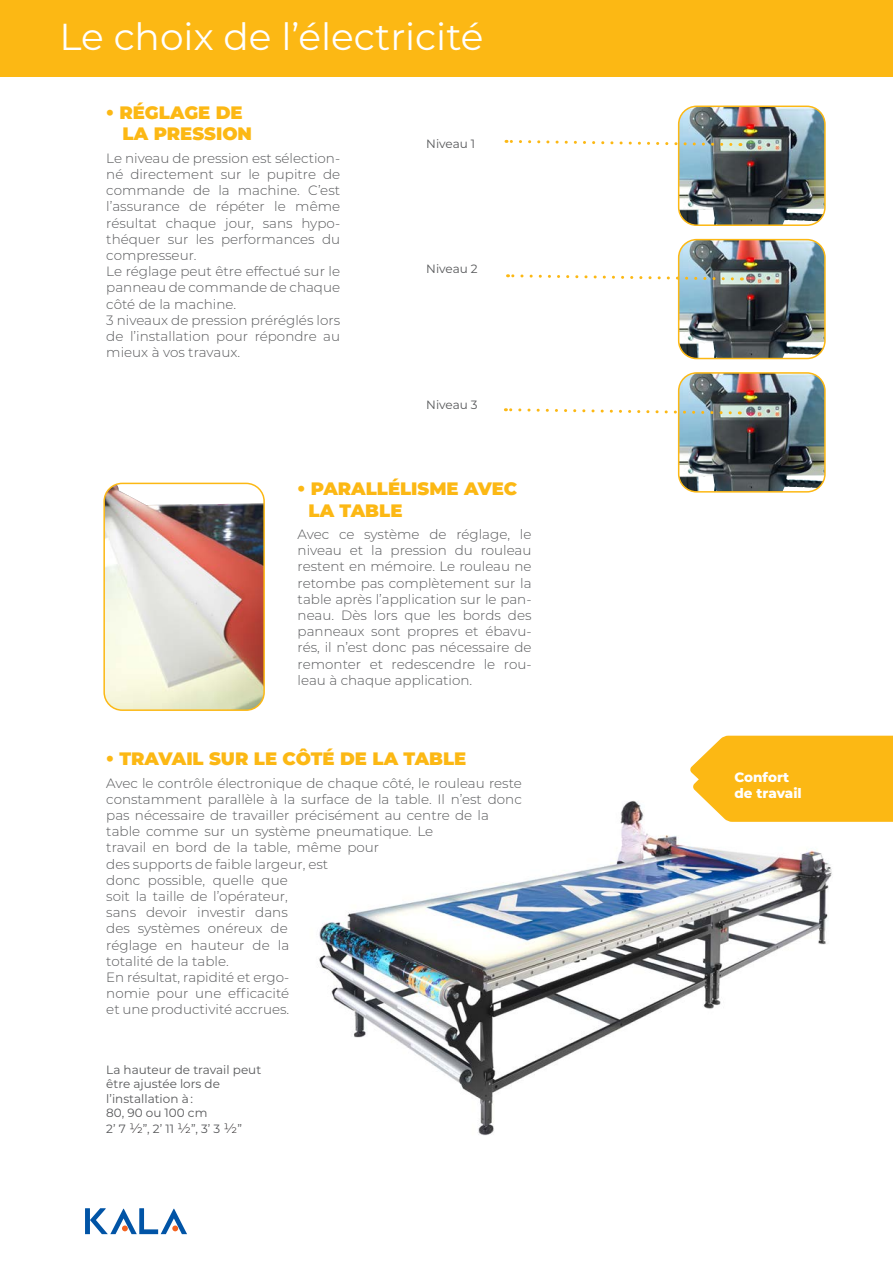
<style>
.page{position:relative;width:893px;height:1263px;background:#fff}
.page>*{position:absolute;margin:0;border:0;box-sizing:border-box;transform-origin:0 0}
.t1{font:37.5px "Montserrat";color:#fff}
.t2{font:900 18px/21.6px "Montserrat";color:#fcb814}
.t3{font:300 13.5px/16.2px "Montserrat";color:#57585a}
.t4{font:800 13.5px/16.2px "Montserrat";color:#fff}
.t5{font:12px/14.4px "Montserrat";color:#57585a}
.s1{font-weight:300;font-size:13.5px;color:#231f20}
</style>
<div class="page">
<div style="left:0;top:0;width:893px;height:77px;background:#fcb814"></div>
<svg style="left:85px;top:1208px;width:102px;height:26px"></svg>
<img style="left:679px;top:106px;width:144px;height:119px">
<div style="left:678px;top:106px;width:148px;height:120px;border:2px solid #fcb814;border-radius:18px"></div>
<img style="left:106px;top:484px;width:158px;height:224px">
<div style="left:103px;top:483px;width:162px;height:228px;border:2px solid #fcb814;border-radius:18px"></div>
<img style="left:319px;top:800px;width:513px;height:336px">
<img style="left:679px;top:375px;width:144px;height:115px">
<div style="left:678px;top:372px;width:148px;height:121px;border:2px solid #fcb814;border-radius:18px"></div>
<img style="left:679px;top:240px;width:144px;height:118px">
<div style="left:678px;top:239px;width:148px;height:120px;border:2px solid #fcb814;border-radius:18px"></div>
<svg style="left:506px;top:138px;width:228px;height:9px"></svg>
<svg style="left:507px;top:273px;width:228px;height:9px"></svg>
<svg style="left:505px;top:407px;width:228px;height:9px"></svg>
<svg style="left:690px;top:736px;width:203px;height:86px;background:#fcbd25"></svg>
<h1 class="t1" style="left:60px;top:11px;width:426px">Le choix de l’électricité</h1>
<h2 class="t2" style="left:122px;top:100px;width:131px;text-indent:-16px">• RÉGLAGE DE<br>LA PRESSION</h2>
<p class="t3" style="left:106px;top:149px;width:235px">Le niveau de pression est sélection&shy;né directement sur le pupitre de commande de la machine. C’est l’assurance de répéter le même résultat chaque jour, sans hypo&shy;théquer sur les performances du compresseur.<br>Le réglage peut être effectué sur le panneau de commande de chaque côté de la machine.<br>3 niveaux de pression préréglés lors de l’installation pour répondre au mieux à vos travaux.</p>
<p class="t5" style="left:426px;top:136px;width:51px">Niveau 1</p>
<p class="t5" style="left:426px;top:261px;width:53px">Niveau 2</p>
<p class="t5" style="left:426px;top:398px;width:53px">Niveau 3</p>
<h2 class="t2" style="left:308px;top:477px;width:210px;text-indent:-11px">• PARALLÉLISME AVEC<br>LA TABLE</h2>
<p class="t3" style="left:298px;top:526px;width:235px;text-align:justify">Avec ce système de réglage, le niveau et la pression du rouleau restent en mémoire. Le rouleau ne retombe pas complètement sur la table après l’application sur le pan&shy;neau. Dès lors que les bords des panneaux sont propres et ébavu&shy;rés, il n’est donc pas nécessaire de remonter et redescendre le rou&shy;leau à chaque application.</p>
<h2 class="t2" style="left:106px;top:747px;width:362px">• TRAVAIL SUR LE CÔTÉ DE LA TABLE</h2>
<p class="t3" style="left:106px;top:774px;width:417px">Avec le contrôle électronique de chaque côté, le rouleau reste constamment parallèle à la surface de la table. Il n’est donc pas nécessaire de travailler précisément au centre de la table comme sur un système pneumatique. Le<br>travail en bord de la table, même pour<br>des supports de faible largeur, est<br>donc possible, quelle que<br>soit la taille de l’opérateur,<br>sans devoir investir dans<br>des systèmes onéreux de<br>réglage en hauteur de la<br>totalité de la table.<br>En résultat, rapidité et ergo-<br>nomie pour une efficacité<br>et une productivité accrues.</p>
<p class="t5" style="left:106px;top:1062px;width:156px">La hauteur de travail peut être ajustée lors de l’installation à :<br>80, 90 ou 100 cm</p>
<p class="t5" style="left:106px;top:1121px;width:137px">2’ 7 <span class="s1">1/2</span>”, 2’ 11 <span class="s1">1/2</span>”, 3’ 3 <span class="s1">1/2</span>”</p>
<p class="t4" style="left:734px;top:768px;width:69px">Confort de travail</p>
</div>
